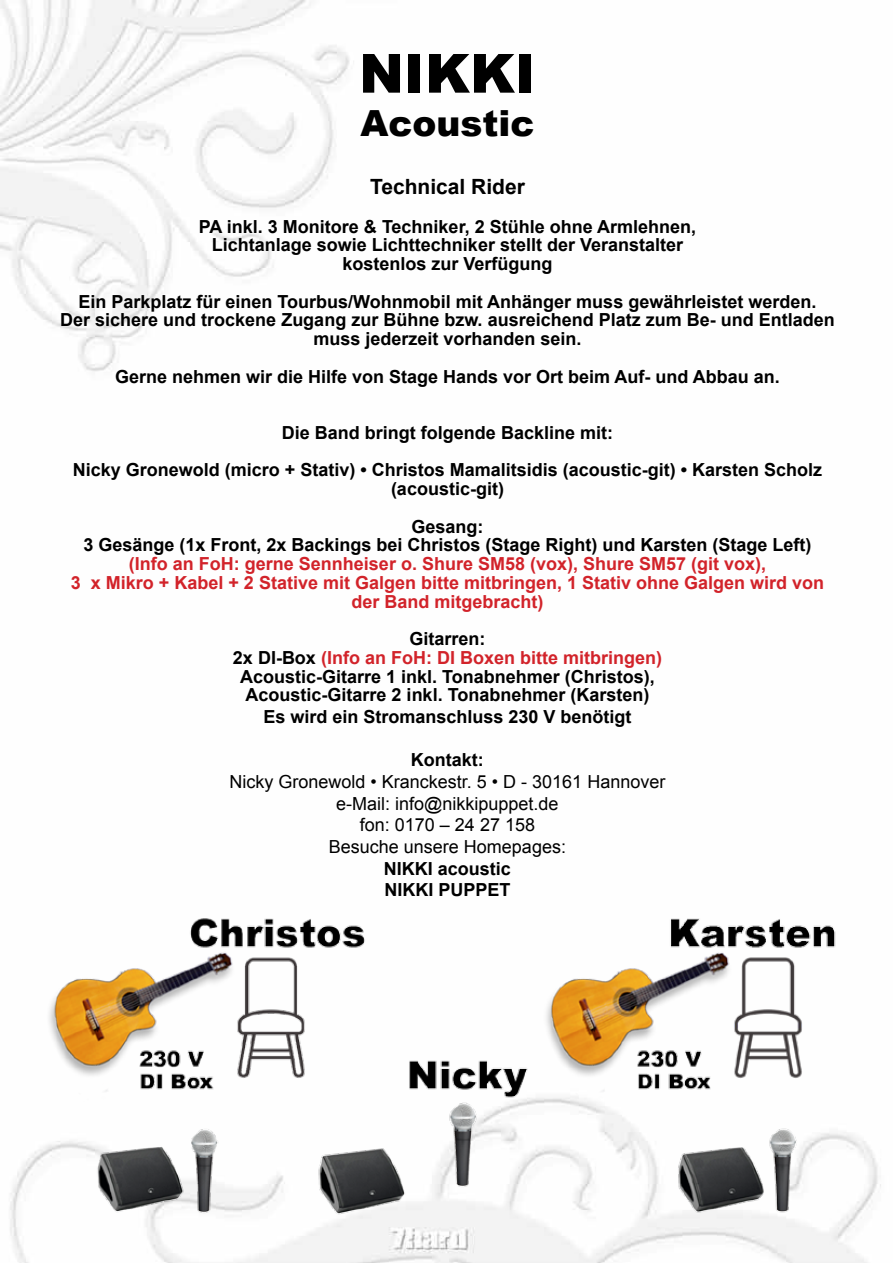
<style>
.page{position:relative;width:893px;height:1263px;background:#fff}
.page>*{position:absolute;margin:0;border:0;box-sizing:border-box;transform-origin:0 0}
.t1{font:900 54px "Arial";color:#000}
.t2{font:900 36px "Arial";color:#000}
.t3{font:700 21px "Arial";color:#000}
.t4{font:700 18px/18.8px "Arial";color:#000;text-align:center}
.t5{font:700 18px/18.8px "Arial";color:#d2232a;text-align:center}
.t6{font:18px/21.6px "Arial";color:#000;text-align:center}
.s1{color:#d2232a}
</style>
<div class="page">
<img style="left:0;top:0;width:881px;height:1263px">
<img style="left:31px;top:891px;width:829px;height:344px">
<h1 class="t1" style="left:359px;top:43px;width:178px">NIKKI</h1>
<h2 class="t2" style="left:360px;top:103px;width:176px">Acoustic</h2>
<p class="t3" style="left:370px;top:175px;width:156px">Technical Rider</p>
<p class="t4" style="left:199px;top:217px;width:499px">PA inkl. 3 Monitore &amp; Techniker, 2 Stühle ohne Armlehnen,<br>Lichtanlage sowie Lichttechniker stellt der Veranstalter kostenlos zur Verfügung</p>
<p class="t4" style="left:60px;top:292px;width:776px">Ein Parkplatz für einen Tourbus/Wohnmobil mit Anhänger muss gewährleistet werden.<br>Der sichere und trockene Zugang zur Bühne bzw. ausreichend Platz zum Be- und Entladen muss jederzeit vorhanden sein.</p>
<p class="t4" style="left:115px;top:367px;width:666px">Gerne nehmen wir die Hilfe von Stage Hands vor Ort beim Auf- und Abbau an.</p>
<p class="t4" style="left:73px;top:414px;width:751px;line-height:37.5px">Die Band bringt folgende Backline mit:<br>Nicky Gronewold (micro + Stativ) • Christos Mamalitsidis (acoustic-git) • Karsten Scholz</p>
<p class="t4" style="left:391px;top:470px;width:115px;line-height:37.5px">(acoustic-git)<br>Gesang:</p>
<p class="t4" style="left:83px;top:536px;width:730px">3 Gesänge (1x Front, 2x Backings bei Christos (Stage Right) und Karsten (Stage Left)</p>
<p class="t5" style="left:71px;top:554px;width:755px">(Info an FoH: gerne Sennheiser o. Shure SM58 (vox), Shure SM57 (git vox),<br>3 x Mikro + Kabel + 2 Stative mit Galgen bitte mitbringen, 1 Stativ ohne Galgen wird von der Band mitgebracht)</p>
<p class="t4" style="left:233px;top:629px;width:431px">Gitarren:<br>2x DI-Box <span class="s1">(Info an FoH: DI Boxen bitte mitbringen)<br></span>Acoustic-Gitarre 1 inkl. Tonabnehmer (Christos), Acoustic-Gitarre 2 inkl. Tonabnehmer (Karsten)</p>
<p class="t4" style="left:263px;top:707px;width:370px">Es wird ein Stromanschluss 230 V benötigt</p>
<p class="t4" style="left:411px;top:750px;width:74px">Kontakt:</p>
<p class="t6" style="left:230px;top:771px;width:437px">Nicky Gronewold • Kranckestr. 5 • D - 30161 Hannover e-Mail: info@nikkipuppet.de<br>fon: 0170 – 24 27 158<br>Besuche unsere Homepages:</p>
<p class="t4" style="left:384px;top:857px;width:129px;line-height:21.8px;text-align:left">NIKKI acoustic<br>NIKKI PUPPET</p>
</div>
